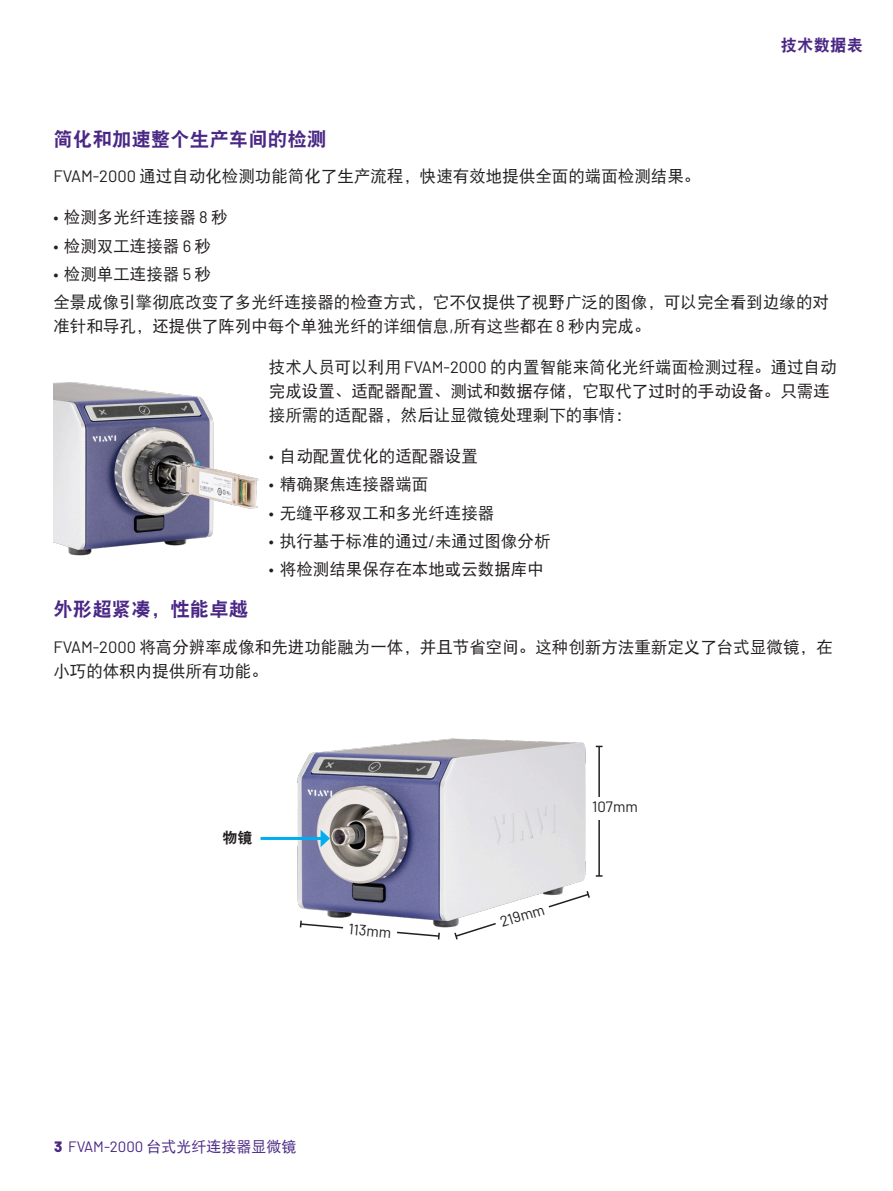
<style>
.page{position:relative;width:893px;height:1191px;background:#fff}
.page>*{position:absolute;margin:0;border:0;box-sizing:border-box;transform-origin:0 0}
.B-H1_Heading_Purple_13_16{font:19.5px "DFP Hei W9";color:#4a2785}
.Body_Copy{font:16.5px/24px "DFP Hei W5";color:#231f20}
.t1{font:16.5px "DFP Hei W9";color:#4a2785}
.t2{font:15px "DFP Hei W5";color:#4a2785}
.t3{font:15px "Barlow";color:#231f20}
.t4{font:15px "DFP Hei W9";color:#231f20}
.s1{font-family:"Barlow"}
.s2{font-family:"Barlow";font-weight:800}
</style>
<div class="page">
<img style="left:53px;top:382px;width:206px;height:174px">
<img style="left:297px;top:738px;width:305px;height:190px">
<hr style="left:261px;top:837px;width:62px;height:3px;background:#00aeef">
<svg style="left:321px;top:829px;width:9px;height:18px"></svg>
<hr style="left:598px;top:746px;width:2px;height:130px;background:#231f20">
<div style="left:589px;top:797px;width:52px;height:22px;background:#fff"></div>
<svg style="left:453px;top:889px;width:138px;height:51px"></svg>
<svg style="left:299px;top:919px;width:142px;height:21px"></svg>
<p class="t1" style="left:781px;top:36px;width:84px">技术数据表</p>
<p class="B-H1_Heading_Purple_13_16" style="left:53px;top:129px;width:274px">简化和加速整个生产车间的检测</p>
<p class="Body_Copy" style="left:53px;top:164px;width:648px"><span class="s1">FVAM-2000</span> 通过自动化检测功能简化了生产流程，快速有效地提供全面的端面检测结果。</p>
<p class="Body_Copy" style="left:53px;top:205px;width:176px"><span class="s1">•</span> 检测多光纤连接器 <span class="s1">8</span> 秒</p>
<p class="Body_Copy" style="left:53px;top:234px;width:159px"><span class="s1">•</span> 检测双工连接器 <span class="s1">6</span> 秒</p>
<p class="Body_Copy" style="left:53px;top:262px;width:159px"><span class="s1">•</span> 检测单工连接器 <span class="s1">5</span> 秒</p>
<p class="Body_Copy" style="left:53px;top:290px;width:777px">全景成像引擎彻底改变了多光纤连接器的检查方式，它不仅提供了视野广泛的图像，可以完全看到边缘的对准针和导孔，还提供了阵列中每个单独光纤的详细信息<span class="s1">,</span>所有这些都在 <span class="s1">8</span> 秒内完成。</p>
<p class="Body_Copy" style="left:269px;top:355px;width:569px">技术人员可以利用 <span class="s1">FVAM-2000</span> 的内置智能来简化光纤端面检测过程。通过自动完成设置、适配器配置、测试和数据存储，它取代了过时的手动设备。只需连接所需的适配器，然后让显微镜处理剩下的事情：</p>
<p class="Body_Copy" style="left:269px;top:444px;width:211px"><span class="s1">•</span> 自动配置优化的适配器设置</p>
<p class="Body_Copy" style="left:269px;top:472px;width:161px"><span class="s1">•</span> 精确聚焦连接器端面</p>
<p class="Body_Copy" style="left:269px;top:501px;width:227px"><span class="s1">•</span> 无缝平移双工和多光纤连接器</p>
<p class="Body_Copy" style="left:269px;top:529px;width:283px"><span class="s1">•</span> 执行基于标准的通过<span class="s1">/</span>未通过图像分析</p>
<p class="Body_Copy" style="left:269px;top:557px;width:277px"><span class="s1">•</span> 将检测结果保存在本地或云数据库中</p>
<p class="B-H1_Heading_Purple_13_16" style="left:53px;top:599px;width:196px">外形超紧凑，性能卓越</p>
<p class="Body_Copy" style="left:53px;top:635px;width:780px"><span class="s1">FVAM-2000</span> 将高分辨率成像和先进功能融为一体，并且节省空间。这种创新方法重新定义了台式显微镜，在小巧的体积内提供所有功能。</p>
<p class="t4" style="left:222px;top:829px;width:31px">物镜</p>
<p class="t3" style="left:349px;top:918px;width:45px;rotate:5deg">113mm</p>
<p class="t2" style="left:54px;top:1139px;width:244px"><span class="s2">3</span> <span class="s1">FVAM-2000</span> 台式光纤连接器显微镜</p>
<p class="t3" style="left:497px;top:911px;width:47px;rotate:-17deg">219mm</p>
<p class="t3" style="left:592px;top:796px;width:47px">107mm</p>
</div>
